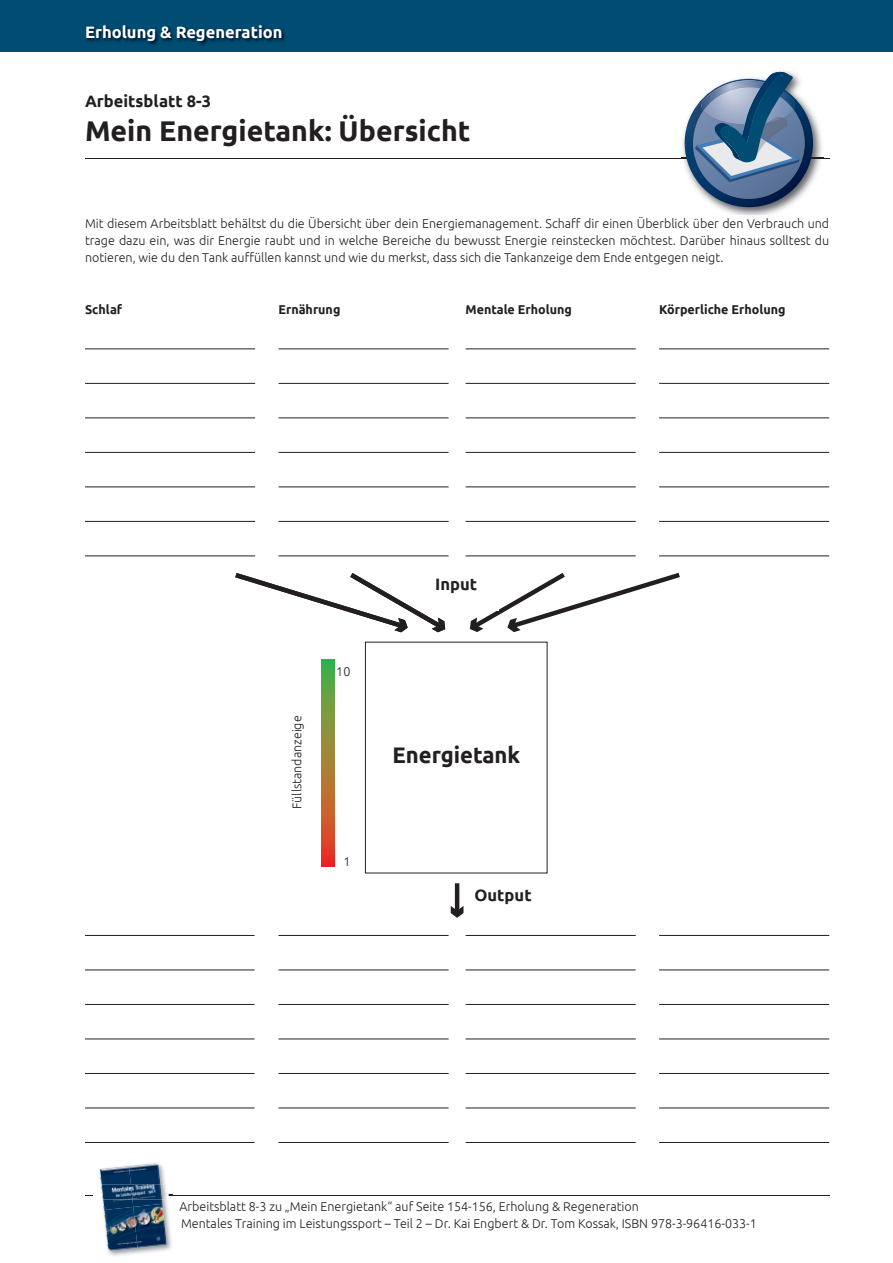
<style>
.page{position:relative;width:893px;height:1263px;background:#fff}
.page>*{position:absolute;margin:0;border:0;box-sizing:border-box;transform-origin:0 0}
.t1{font:700 28.5px "Ubuntu";color:#231f20}
.t2{font:700 22.5px "Ubuntu";color:#231f20}
.t3{font:700 16.5px "Ubuntu";color:#231f20}
.t4{font:700 16.5px "Ubuntu";color:#fff}
.t5{font:300 12.75px/17.2px "Ubuntu";color:#231f20}
.t6{font:700 12.75px "Ubuntu";color:#231f20}
</style>
<div class="page">
<div style="left:0;top:0;width:893px;height:51px;background:#004c72"></div>
<hr style="left:85px;top:1195px;width:744px;height:1px;background:#231f20">
<hr style="left:85px;top:158px;width:744px;height:1px;background:#231f20">
<div style="left:94px;top:1185px;width:75px;height:14px;background:#fff"></div>
<img style="left:86px;top:25px;width:199px;height:20px">
<img style="left:681px;top:70px;width:142px;height:145px">
<img style="left:681px;top:158px;width:142px;height:1px">
<svg style="left:685px;top:72px;width:128px;height:135px"></svg>
<img style="left:99px;top:1166px;width:74px;height:90px">
<img style="left:99px;top:1185px;width:70px;height:14px">
<img style="left:100px;top:1166px;width:29px;height:44px">
<img style="left:129px;top:1163px;width:33px;height:44px">
<img style="left:104px;top:1207px;width:34px;height:44px">
<img style="left:133px;top:1204px;width:34px;height:44px">
<img style="left:101px;top:1185px;width:61px;height:14px">
<hr style="left:85px;top:348px;width:170px;height:1px;background:#231f20">
<hr style="left:85px;top:383px;width:170px;height:1px;background:#231f20">
<hr style="left:85px;top:417px;width:170px;height:1px;background:#231f20">
<hr style="left:85px;top:452px;width:170px;height:1px;background:#231f20">
<hr style="left:85px;top:486px;width:170px;height:1px;background:#231f20">
<hr style="left:85px;top:521px;width:170px;height:1px;background:#231f20">
<hr style="left:85px;top:555px;width:170px;height:1px;background:#231f20">
<hr style="left:279px;top:348px;width:170px;height:1px;background:#231f20">
<hr style="left:279px;top:383px;width:170px;height:1px;background:#231f20">
<hr style="left:279px;top:417px;width:170px;height:1px;background:#231f20">
<hr style="left:279px;top:452px;width:170px;height:1px;background:#231f20">
<hr style="left:279px;top:486px;width:170px;height:1px;background:#231f20">
<hr style="left:279px;top:521px;width:170px;height:1px;background:#231f20">
<hr style="left:279px;top:555px;width:170px;height:1px;background:#231f20">
<hr style="left:466px;top:348px;width:170px;height:1px;background:#231f20">
<hr style="left:466px;top:383px;width:170px;height:1px;background:#231f20">
<hr style="left:466px;top:417px;width:170px;height:1px;background:#231f20">
<hr style="left:466px;top:452px;width:170px;height:1px;background:#231f20">
<hr style="left:466px;top:486px;width:170px;height:1px;background:#231f20">
<hr style="left:466px;top:521px;width:170px;height:1px;background:#231f20">
<hr style="left:466px;top:555px;width:170px;height:1px;background:#231f20">
<hr style="left:659px;top:348px;width:170px;height:1px;background:#231f20">
<hr style="left:659px;top:383px;width:170px;height:1px;background:#231f20">
<hr style="left:659px;top:417px;width:170px;height:1px;background:#231f20">
<hr style="left:659px;top:452px;width:170px;height:1px;background:#231f20">
<hr style="left:659px;top:486px;width:170px;height:1px;background:#231f20">
<hr style="left:659px;top:521px;width:170px;height:1px;background:#231f20">
<hr style="left:659px;top:555px;width:170px;height:1px;background:#231f20">
<hr style="left:85px;top:935px;width:170px;height:1px;background:#231f20">
<hr style="left:85px;top:969px;width:170px;height:1px;background:#231f20">
<hr style="left:85px;top:1004px;width:170px;height:1px;background:#231f20">
<hr style="left:85px;top:1038px;width:170px;height:1px;background:#231f20">
<hr style="left:85px;top:1073px;width:170px;height:1px;background:#231f20">
<hr style="left:85px;top:1107px;width:170px;height:1px;background:#231f20">
<hr style="left:85px;top:1142px;width:170px;height:1px;background:#231f20">
<hr style="left:279px;top:935px;width:170px;height:1px;background:#231f20">
<hr style="left:279px;top:969px;width:170px;height:1px;background:#231f20">
<hr style="left:279px;top:1004px;width:170px;height:1px;background:#231f20">
<hr style="left:279px;top:1038px;width:170px;height:1px;background:#231f20">
<hr style="left:279px;top:1073px;width:170px;height:1px;background:#231f20">
<hr style="left:279px;top:1107px;width:170px;height:1px;background:#231f20">
<hr style="left:279px;top:1142px;width:170px;height:1px;background:#231f20">
<hr style="left:466px;top:935px;width:170px;height:1px;background:#231f20">
<hr style="left:466px;top:969px;width:170px;height:1px;background:#231f20">
<hr style="left:466px;top:1004px;width:170px;height:1px;background:#231f20">
<hr style="left:466px;top:1038px;width:170px;height:1px;background:#231f20">
<hr style="left:466px;top:1073px;width:170px;height:1px;background:#231f20">
<hr style="left:466px;top:1107px;width:170px;height:1px;background:#231f20">
<hr style="left:466px;top:1142px;width:170px;height:1px;background:#231f20">
<hr style="left:659px;top:935px;width:170px;height:1px;background:#231f20">
<hr style="left:659px;top:969px;width:170px;height:1px;background:#231f20">
<hr style="left:659px;top:1004px;width:170px;height:1px;background:#231f20">
<hr style="left:659px;top:1038px;width:170px;height:1px;background:#231f20">
<hr style="left:659px;top:1073px;width:170px;height:1px;background:#231f20">
<hr style="left:659px;top:1107px;width:170px;height:1px;background:#231f20">
<hr style="left:659px;top:1142px;width:170px;height:1px;background:#231f20">
<svg style="left:235px;top:573px;width:211px;height:59px"></svg>
<svg style="left:469px;top:572px;width:211px;height:60px"></svg>
<div style="left:435px;top:573px;width:64px;height:37px;background:#fff"></div>
<svg style="left:451px;top:906px;width:12px;height:12px"></svg>
<hr style="left:455px;top:883px;width:4px;height:29px;background:#231f20">
<svg style="left:321px;top:659px;width:13px;height:207px;background:#9f7b36"></svg>
<p class="t4" style="left:85px;top:22px;width:199px">Erholung &amp; Regeneration</p>
<p class="t3" style="left:85px;top:91px;width:128px">Arbeitsblatt 8-3</p>
<h1 class="t1" style="left:85px;top:114px;width:387px">Mein Energietank: Übersicht</h1>
<p class="t5" style="left:85px;top:214px;width:746px;text-align:justify">Mit diesem Arbeitsblatt behältst du die Übersicht über dein Energiemanagement. Schaff dir einen Überblick über den Verbrauch und trage dazu ein, was dir Energie raubt und in welche Bereiche du bewusst Energie reinstecken möchtest. Darüber hinaus solltest du notieren, wie du den Tank auffüllen kannst und wie du merkst, dass sich die Tankanzeige dem Ende entgegen neigt.</p>
<p class="t6" style="left:85px;top:302px;width:39px">Schlaf</p>
<p class="t6" style="left:279px;top:302px;width:63px">Ernährung</p>
<p class="t6" style="left:466px;top:302px;width:108px">Mentale Erholung</p>
<p class="t6" style="left:659px;top:302px;width:128px">Körperliche Erholung</p>
<p class="t5" style="left:288px;top:809px;width:95px;rotate:-90deg">Füllstandanzeige</p>
<p class="t5" style="left:336px;top:663px;width:16px">10</p>
<p class="t5" style="left:343px;top:852px;width:9px">1</p>
<p class="t3" style="left:435px;top:574px;width:43px">Input</p>
<h2 class="t2" style="left:392px;top:741px;width:129px">Energietank</h2>
<p class="t3" style="left:475px;top:885px;width:59px">Output</p>
<p class="t5" style="left:180px;top:1197px;width:579px">Arbeitsblatt 8-3 zu „Mein Energietank“ auf Seite 154-156, Erholung &amp; Regeneration<br>Mentales Training im Leistungssport – Teil 2 – Dr. Kai Engbert &amp; Dr. Tom Kossak, ISBN 978-3-96416-033-1</p>
</div>
